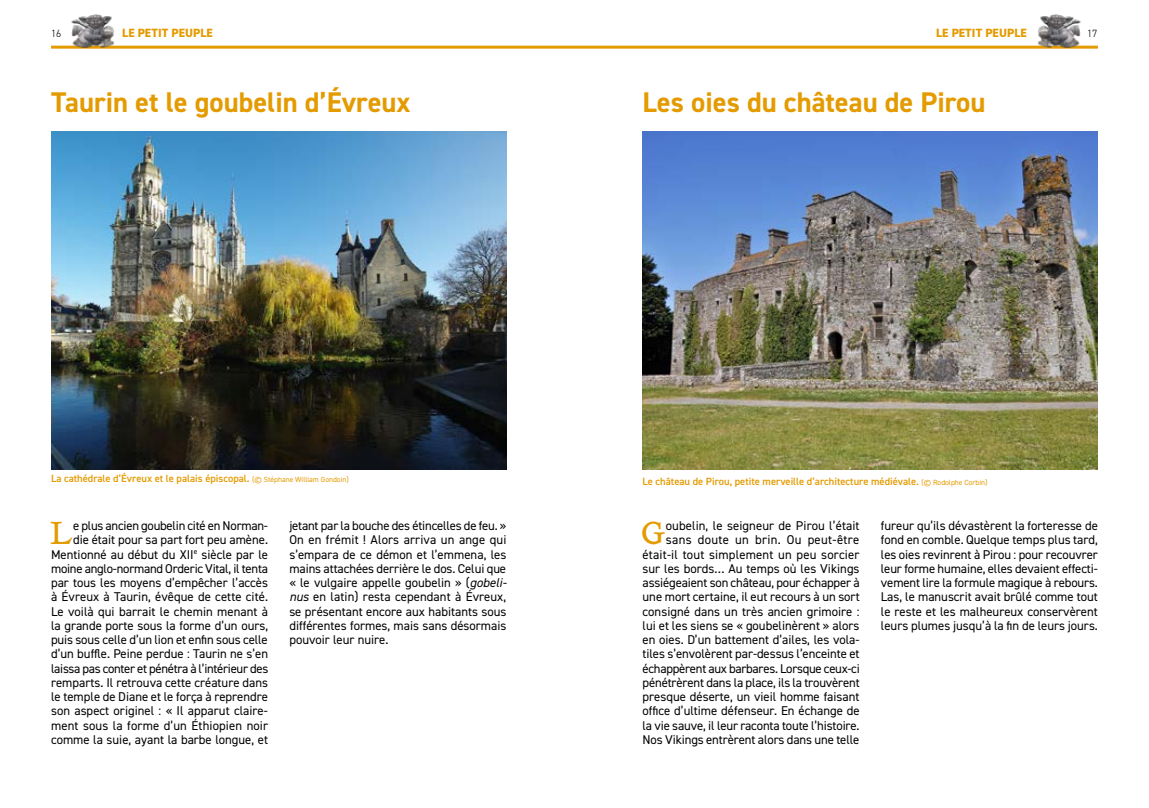
<style>
.page{position:relative;width:1149px;height:808px;background:#fff}
.page>*{position:absolute;margin:0;border:0;box-sizing:border-box;transform-origin:0 0}
.t1{font:35.55px "Tribute OT";color:#e49b00}
.t2{font:700 28.5px "DIN2014";color:#e49b00}
.t3{font:12.75px/14.2px "DIN2014";color:#000;text-align:justify}
.t4{font:800 12px "DIN2014";letter-spacing:.01em;color:#e49b00}
.t5{font:600 10.5px "DIN2014";color:#e49b00}
.t6{font:300 10.5px "DIN2014";color:#000}
.s1{font-weight:400;font-size:7.5px}
.s2{font-style:italic}
</style>
<div class="page">
<img style="left:51px;top:132px;width:455px;height:338px">
<img style="left:642px;top:132px;width:455px;height:338px">
<hr style="left:51px;top:46px;width:1046px;height:3px;background:#e49b00">
<img style="left:68px;top:14px;width:49px;height:35px">
<img style="left:1034px;top:14px;width:49px;height:35px">
<p class="t6" style="left:51px;top:27px;width:12px">16</p>
<p class="t4" style="left:122px;top:24px;width:30px">LE PETIT</p>
<p class="t4" style="left:171px;top:24px;width:36px">PEU PLE</p>
<p class="t4" style="left:935px;top:24px;width:30px">LE PETIT</p>
<p class="t4" style="left:985px;top:24px;width:36px">PEU PLE</p>
<p class="t6" style="left:1086px;top:27px;width:12px">17</p>
<h2 class="t2" style="left:51px;top:83px;width:361px">Taurin et le goubelin d’Évreux</h2>
<h2 class="t2" style="left:642px;top:83px;width:344px">Les oies du château de Pirou</h2>
<p class="t5" style="left:51px;top:472px;width:299px">La cathédrale d’Évreux et le palais épiscopal. <span class="s1">(© Stéphane William Gondoin)</span></p>
<p class="t5" style="left:642px;top:474px;width:346px">Le château de Pirou, petite merveille d’architecture médiévale. <span class="s1">(© Rodolphe Corbin)</span></p>
<p class="t3" style="left:880px;top:518px;width:218px">fureur qu’ils dévastèrent la forteresse de fond en comble. Quelque temps plus tard, les oies revinrent à Pirou : pour recouvrer leur forme humaine, elles devaient effecti&shy;vement lire la formule magique à rebours.<br>Las, le manuscrit avait brûlé comme tout le reste et les malheureux conservèrent leurs plumes jusqu’à la fin de leurs jours.</p>
<p class="t3" style="left:642px;top:518px;width:219px;text-align:right">oubelin, le seigneur de Pirou l’était sans doute un brin. Ou peut-être était-il tout simplement un peu sorcier sur les bords… Au temps où les Vikings assiégeaient son château, pour échapper à une mort certaine, il eut recours à un sort consigné dans un très ancien grimoire : lui et les siens se « goubelinèrent » alors en oies. D’un battement d’ailes, les vola&shy;tiles s’envolèrent par-dessus l’enceinte et échappèrent aux barbares. Lorsque ceux-ci pénétrèrent dans la place, ils la trouvèrent presque déserte, un vieil homme faisant office d’ultime défenseur. En échange de la vie sauve, il leur raconta toute l’histoire.<br>Nos Vikings entrèrent alors dans une telle</p>
<p class="t3" style="left:51px;top:518px;width:219px;text-align:right">e plus ancien goubelin cité en Norman-<br>die était pour sa part fort peu amène.<br>Mentionné au début du XII<sup>e</sup> siècle par le moine anglo-normand Orderic Vital, il tenta par tous les moyens d’empêcher l’accès à Évreux à Taurin, évêque de cette cité.<br>Le voilà qui barrait le chemin menant à la grande porte sous la forme d’un ours, puis sous celle d’un lion et enfin sous celle d’un buffle. Peine perdue : Taurin ne s’en laissa pas conter et pénétra à l’intérieur des remparts. Il retrouva cette créature dans le temple de Diane et le força à reprendre son aspect originel : « Il apparut claire&shy;ment sous la forme d’un Éthiopien noir comme la suie, ayant la barbe longue, et</p>
<p class="t3" style="left:289px;top:518px;width:219px">jetant par la bouche des étincelles de feu. » On en frémit ! Alors arriva un ange qui s’empara de ce démon et l’emmena, les mains attachées derrière le dos. Celui que « le vulgaire appelle goubelin » (<span class="s2">gobeli&shy;nus</span> en latin) resta cependant à Évreux, se présentant encore aux habitants sous différentes formes, mais sans désormais pouvoir leur nuire.</p>
<h1 class="t1" style="left:640px;top:509px;width:26px">G</h1>
<h1 class="t1" style="left:50px;top:509px;width:24px">L</h1>
</div>
